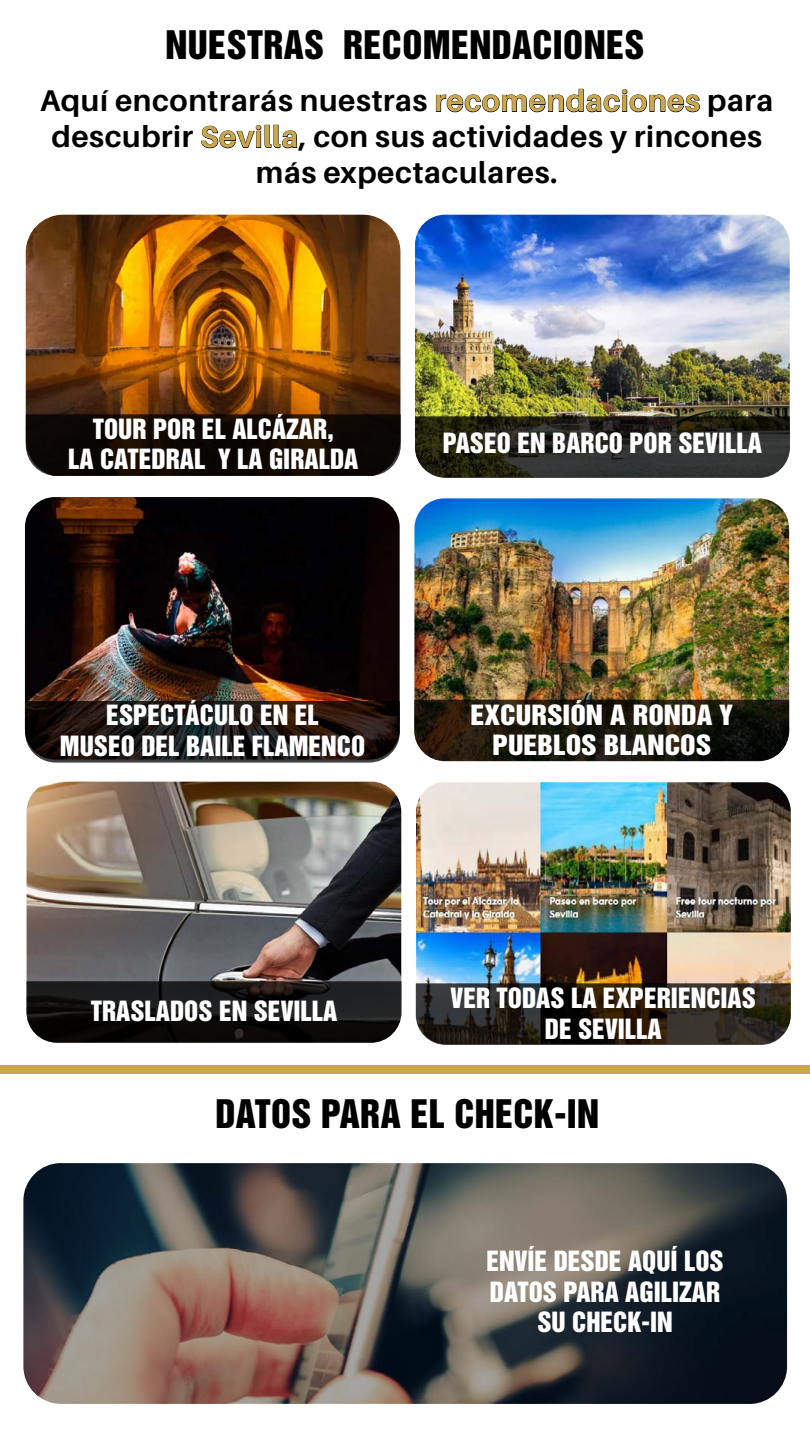
<style>
.page{position:relative;width:810px;height:1440px;background:#fff}
.page>*{position:absolute;margin:0;border:0;box-sizing:border-box;transform-origin:0 0}
.t1{font:36px "Helvetica Inserat";letter-spacing:.01em;color:#000}
.t2{font:700 30px/36px "Aileron";letter-spacing:.02em;color:#000;text-align:center}
.t3{font:25.5px/30.6px "Helvetica Inserat";color:#fff;text-align:center}
.t4{font:25.5px/30.6px "Helvetica Inserat";color:#fff;text-align:center;scale:1.1 1}
</style>
<div class="page">
<img style="left:26px;top:215px;width:374px;height:199px">
<svg style="left:26px;top:414px;width:375px;height:62px;background:#150d07"></svg>
<img style="left:415px;top:215px;width:375px;height:201px">
<svg style="left:415px;top:416px;width:375px;height:62px;background:#2c2c25"></svg>
<img style="left:27px;top:782px;width:374px;height:199px">
<svg style="left:27px;top:981px;width:375px;height:62px;background:#181717"></svg>
<img style="left:416px;top:782px;width:375px;height:201px">
<svg style="left:416px;top:983px;width:375px;height:62px;background:#2a251e"></svg>
<img style="left:414px;top:498px;width:375px;height:202px">
<svg style="left:414px;top:700px;width:375px;height:61px;background:#1f1b10"></svg>
<img style="left:25px;top:497px;width:375px;height:204px">
<svg style="left:25px;top:701px;width:375px;height:62px;background:#251e1b"></svg>
<div style="left:0;top:1066px;width:810px;height:8px;background:#caa64c"></div>
<svg style="left:23px;top:1163px;width:764px;height:241px;background:#56504e"></svg>
<h1 class="t1" style="left:166px;top:23px;width:480px">NUESTRAS RECOMENDACIONES</h1>
<p class="t2" style="left:40px;top:83px;width:735px">Aquí encontrarás nuestras recomendaciones para descubrir Sevilla, con sus actividades y rincones más expectaculares.</p>
<p class="t3" style="left:68px;top:414px;width:292px">TOUR POR EL ALCÁZAR,<br>LA CATEDRAL Y LA GIRALDA</p>
<p class="t3" style="left:443px;top:429px;width:321px">PASEO EN BARCO POR SEVILLA</p>
<p class="t3" style="left:60px;top:700px;width:307px">ESPECTÁCULO EN EL<br>MUSEO DEL BAILE FLAMENCO</p>
<p class="t4" style="left:471px;top:700px;width:240px">EXCURSIÓN A RONDA Y<br>PUEBLOS BLANCOS</p>
<p class="t3" style="left:91px;top:996px;width:248px">TRASLADOS EN SEVILLA</p>
<p class="t3" style="left:451px;top:983px;width:307px">VER TODAS LA EXPERIENCIAS<br>DE SEVILLA</p>
<h1 class="t1" style="left:215px;top:1092px;width:385px">DATOS PARA EL CHECK-IN</h1>
<p class="t3" style="left:486px;top:1247px;width:239px">ENVÍE DESDE AQUÍ LOS<br>DATOS PARA AGILIZAR<br>SU CHECK-IN</p>
</div>
